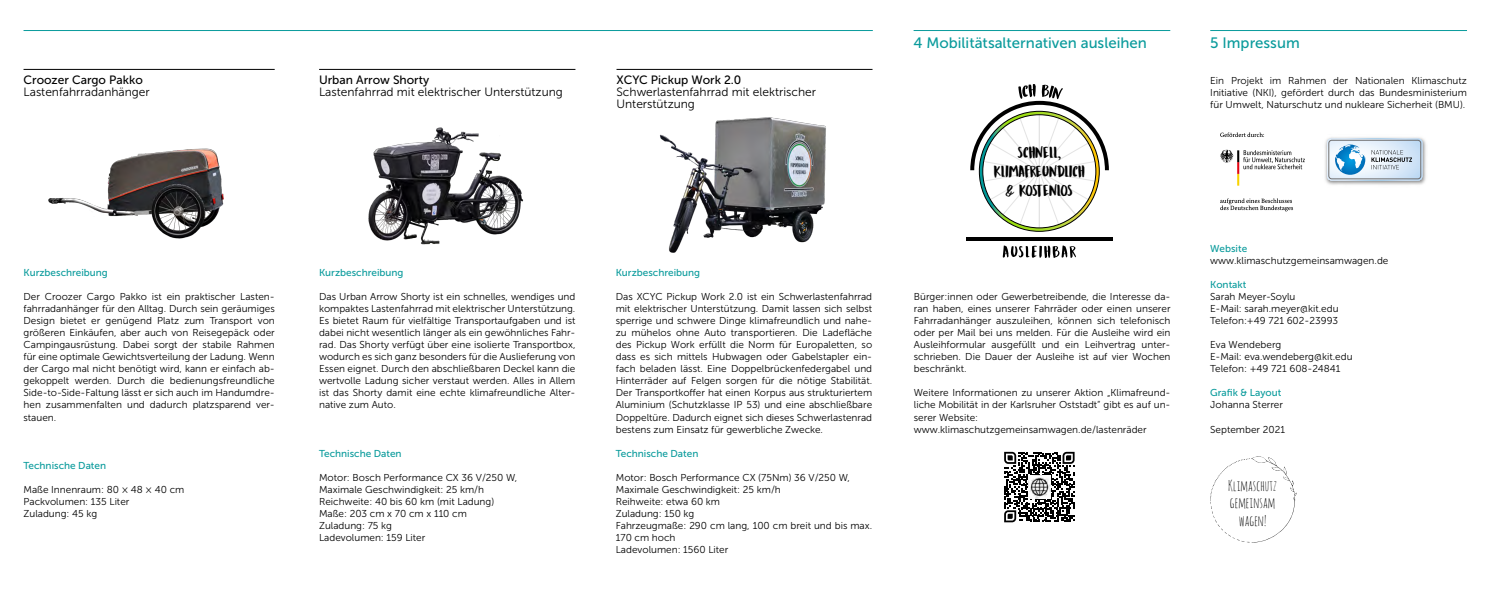
<style>
.page{position:relative;width:1489px;height:596px;background:#fff}
.page>*{position:absolute;margin:0;border:0;box-sizing:border-box;transform-origin:0 0}
.t1{font:16.1px/19.3px "DK Mandarin Whispers";color:#000;text-align:center}
.t2{font:15px "Museo Sans 500";color:#0a9b9c}
.t3{font:14.6px/17.5px "Amatic SC";color:#000;text-align:center}
.t4{font:12px/12px "Museo Sans 300";color:#000}
.t5{font:12px "Museo Sans 500";color:#000}
.t6{font:10px/12px "Museo Sans 300";color:#000}
.t7{font:10px "Museo Sans 500";color:#0a9b9c}
.s1{font-family:"Rough Rough"}
</style>
<div class="page">
<hr style="left:319px;top:69px;width:256px;height:1px;background:#000">
<hr style="left:616px;top:69px;width:256px;height:1px;background:#000">
<img style="left:368px;top:127px;width:156px;height:118px">
<img style="left:660px;top:117px;width:166px;height:136px">
<hr style="left:913px;top:30px;width:257px;height:1px;background:#0a9b9c">
<hr style="left:1210px;top:30px;width:256px;height:1px;background:#0a9b9c">
<svg style="left:1002px;top:245px;width:74px;height:13px"></svg>
<hr style="left:966px;top:237px;width:146px;height:4px;background:#000">
<svg style="left:970px;top:84px;width:138px;height:148px"></svg>
<svg style="left:1220px;top:132px;width:206px;height:80px"></svg>
<hr style="left:24px;top:30px;width:848px;height:1px;background:#0a9b9c">
<svg style="left:1004px;top:451px;width:70px;height:71px"></svg>
<img style="left:1028px;top:475px;width:22px;height:23px">
<svg style="left:1210px;top:456px;width:86px;height:86px"></svg>
<hr style="left:24px;top:69px;width:251px;height:1px;background:#000">
<img style="left:48px;top:148px;width:175px;height:91px">
<p class="t5" style="left:24px;top:73px;width:121px">Croozer Cargo Pakko</p>
<p class="t4" style="left:24px;top:86px;width:128px">Lastenfahrradanhänger</p>
<p class="t7" style="left:24px;top:267px;width:86px">Kurzbeschreibung</p>
<p class="t6" style="left:24px;top:291px;width:253px;text-align:justify">Der Croozer Cargo Pakko ist ein praktischer Lasten&shy;fahrradanhänger für den Alltag. Durch sein geräumiges Design bietet er genügend Platz zum Transport von größeren Einkäufen, aber auch von Reisegepäck oder Campingausrüstung. Dabei sorgt der stabile Rahmen für eine optimale Gewichtsverteilung der Ladung. Wenn der Cargo mal nicht benötigt wird, kann er einfach ab&shy;gekoppelt werden. Durch die bedienungsfreundliche Side-to-Side-Faltung lässt er sich auch im Handumdre&shy;hen zusammenfalten und dadurch platzsparend ver&shy;stauen.</p>
<p class="t7" style="left:24px;top:459px;width:84px">Technische Daten</p>
<p class="t6" style="left:24px;top:483px;width:162px">Maße Innenraum: 80 × 48 × 40 cm<br>Packvolumen: 135 Liter<br>Zuladung: 45 kg</p>
<p class="t5" style="left:319px;top:73px;width:112px">Urban Arrow Shorty</p>
<p class="t4" style="left:319px;top:86px;width:245px">Lastenfahrrad mit elektrischer Unterstützung</p>
<p class="t5" style="left:616px;top:73px;width:126px">XCYC Pickup Work 2.0</p>
<p class="t4" style="left:616px;top:86px;width:201px">Schwerlastenfahrrad mit elektrischer<br>Unterstützung</p>
<p class="t7" style="left:319px;top:267px;width:86px">Kurzbeschreibung</p>
<p class="t6" style="left:319px;top:291px;width:258px;text-align:justify">Das Urban Arrow Shorty ist ein schnelles, wendiges und kompaktes Lastenfahrrad mit elektrischer Unterstützung.<br>Es bietet Raum für vielfältige Transportaufgaben und ist dabei nicht wesentlich länger als ein gewöhnliches Fahr&shy;rad. Das Shorty verfügt über eine isolierte Transportbox, wodurch es sich ganz besonders für die Auslieferung von Essen eignet. Durch den abschließbaren Deckel kann die wertvolle Ladung sicher verstaut werden. Alles in Allem ist das Shorty damit eine echte klimafreundliche Alter&shy;native zum Auto.</p>
<p class="t7" style="left:319px;top:447px;width:84px">Technische Daten</p>
<p class="t6" style="left:319px;top:471px;width:200px">Motor: Bosch Performance CX 36 V/250 W,<br>Maximale Geschwindigkeit: 25 km/h<br>Reichweite: 40 bis 60 km (mit Ladung)<br>Maße: 203 cm x 70 cm x 110 cm<br>Zuladung: 75 kg<br>Ladevolumen: 159 Liter</p>
<p class="t7" style="left:615px;top:267px;width:86px">Kurzbeschreibung</p>
<p class="t6" style="left:615px;top:291px;width:258px;text-align:justify">Das XCYC Pickup Work 2.0 ist ein Schwerlastenfahrrad mit elektrischer Unterstützung. Damit lassen sich selbst sperrige und schwere Dinge klimafreundlich und nahe&shy;zu mühelos ohne Auto transportieren. Die Ladefläche des Pickup Work erfüllt die Norm für Europaletten, so dass es sich mittels Hubwagen oder Gabelstapler ein&shy;fach beladen lässt. Eine Doppelbrückenfedergabel und Hinterräder auf Felgen sorgen für die nötige Stabilität.<br>Der Transportkoffer hat einen Korpus aus strukturiertem Aluminium (Schutzklasse IP 53) und eine abschließbare Doppeltüre. Dadurch eignet sich dieses Schwerlastenrad bestens zum Einsatz für gewerbliche Zwecke.</p>
<p class="t7" style="left:615px;top:447px;width:84px">Technische Daten</p>
<p class="t6" style="left:615px;top:471px;width:258px">Motor: Bosch Performance CX (75Nm) 36 V/250 W,<br>Maximale Geschwindigkeit: 25 km/h<br>Reihweite: etwa 60 km<br>Zuladung: 150 kg<br>Fahrzeugmaße: 290 cm lang, 100 cm breit und bis max.<br>170 cm hoch<br>Ladevolumen: 1560 Liter</p>
<h2 class="t2" style="left:913px;top:35px;width:235px">4 Mobilitätsalternativen ausleihen</h2>
<h2 class="t2" style="left:1210px;top:35px;width:91px">5 Impressum</h2>
<h1 class="t1" style="left:993px;top:142px;width:92px">SCHNELL,<br>KLIMAFREUNDLICH <span class="s1">&amp;</span> KOSTENLOS</h1>
<p class="t6" style="left:913px;top:291px;width:258px;text-align:justify">Bürger:innen oder Gewerbetreibende, die Interesse da&shy;ran haben, eines unserer Fahrräder oder einen unserer Fahrradanhänger auszuleihen, können sich telefonisch oder per Mail bei uns melden. Für die Ausleihe wird ein Ausleihformular ausgefüllt und ein Leihvertrag unter&shy;schrieben. Die Dauer der Ausleihe ist auf vier Wochen beschränkt.</p>
<p class="t6" style="left:913px;top:387px;width:258px">Weitere Informationen zu unserer Aktion „Klimafreund&shy;liche Mobilität in der Karlsruher Oststadt“ gibt es auf un&shy;serer Website: www.klimaschutzgemeinsamwagen.de/lastenräder</p>
<p class="t6" style="left:1210px;top:75px;width:258px;text-align:justify">Ein Projekt im Rahmen der Nationalen Klimaschutz Initiative (NKI), gefördert durch das Bundesministerium für Umwelt, Naturschutz und nukleare Sicherheit (BMU).</p>
<p class="t7" style="left:1210px;top:243px;width:38px">Website</p>
<p class="t6" style="left:1210px;top:255px;width:180px">www.klimaschutzgemeinsamwagen.de</p>
<p class="t7" style="left:1210px;top:279px;width:38px">Kontakt</p>
<p class="t6" style="left:1210px;top:291px;width:130px">Sarah Meyer-Soylu<br>E-Mail: sarah.meyer@kit.edu<br>Telefon:+49 721 602-23993</p>
<p class="t6" style="left:1210px;top:339px;width:144px">Eva Wendeberg<br>E-Mail: eva.wendeberg@kit.edu<br>Telefon: +49 721 608-24841</p>
<p class="t7" style="left:1210px;top:387px;width:73px">Grafik &amp; Layout</p>
<p class="t6" style="left:1210px;top:399px;width:74px">Johanna Sterrer</p>
<p class="t6" style="left:1210px;top:423px;width:76px">September 2021</p>
<h3 class="t3" style="left:1228px;top:476px;width:50px">Klimaschutz gemeinsam wagen!</h3>
</div>
